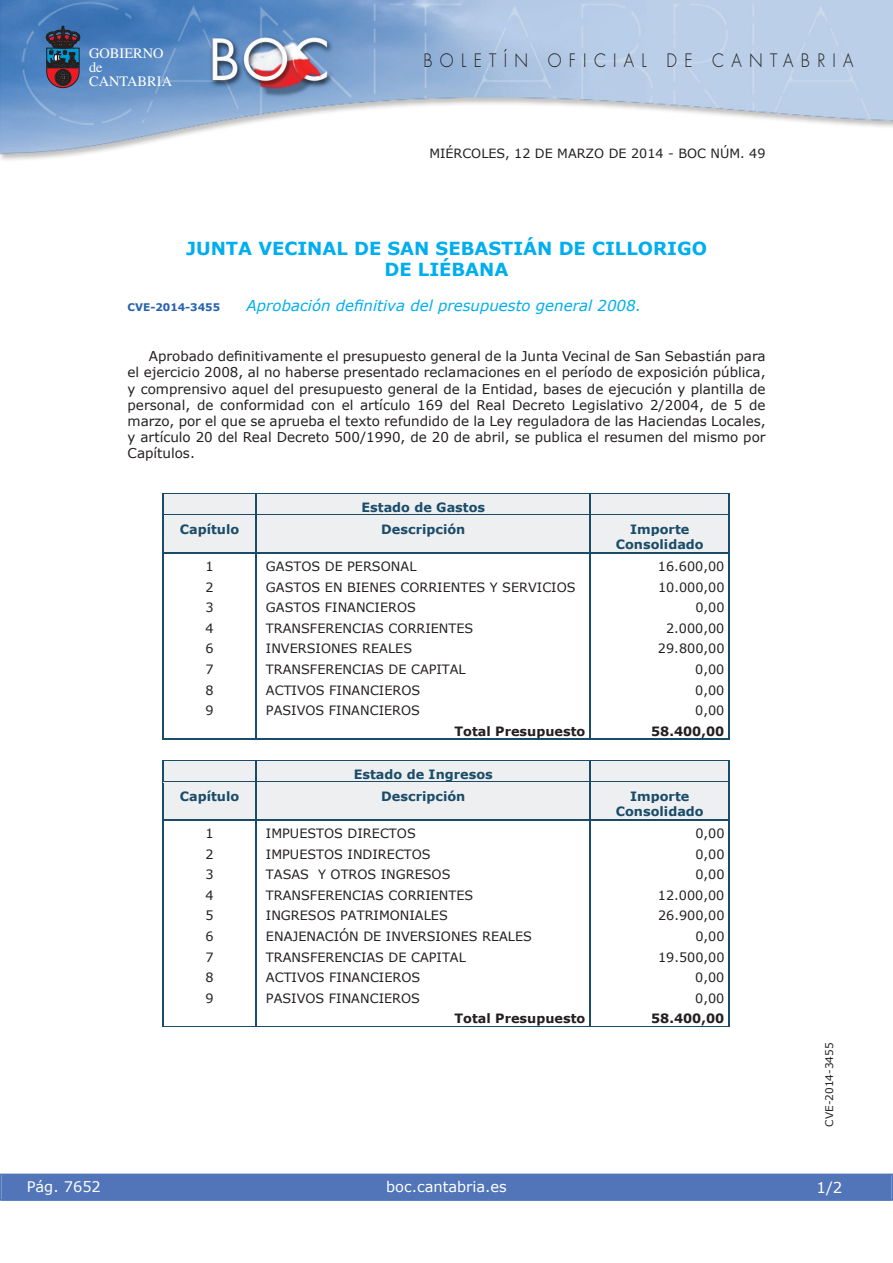
<style>
.page{position:relative;width:893px;height:1263px;background:#fff}
.page>*{position:absolute;margin:0;border:0;box-sizing:border-box;transform-origin:0 0}
.t1{font:700 18px/21px "Verdana";color:#00aeef;text-align:center}
.t2{font:300 18px "Futura";letter-spacing:.45em;color:#231f20;scale:.9 1}
.t3{font:italic 15px "Verdana";color:#00aeef}
.t4{font:15px "Verdana";color:#fff}
.t5{font:14.55px "Verdana";color:#fff}
.t6{font:14.4px/14.1px "Times";color:#fff}
.t7{font:13.5px/16.2px "Verdana";color:#231f20;text-align:justify}
.t8{font:12.9px "Verdana";color:#231f20}
.t9{font:700 12.9px/15.6px "Verdana";color:#1a4c6a;text-align:center}
.t10{font:700 12.9px "Verdana";color:#231f20}
.t11{font:12.75px "Verdana";color:#231f20}
.t12{font:10.5px "Verdana";color:#231f20}
.t13{font:700 10.5px "Verdana";color:#2561ad}
</style>
<div class="page">
<img style="left:0;top:0;width:893px;height:161px">
<svg style="left:46px;top:26px;width:34px;height:62px;background:#464054"></svg>
<div style="left:1px;top:1174px;width:890px;height:27px;background:#5175b8"></div>
<div style="left:0;top:1174px;width:893px;height:27px;border:1px solid #5175b8"></div>
<svg style="left:162px;top:493px;width:568px;height:247px"></svg>
<svg style="left:162px;top:760px;width:568px;height:267px"></svg>
<p class="t6" style="left:89px;top:47px;width:85px">GOBIERNO de<br>CANTABRIA</p>
<h1 class="t2" style="left:423px;top:52px;width:479px">BOLETÍN OFICIAL DE CANTABRIA</h1>
<p class="t11" style="left:429px;top:145px;width:338px">MIÉRCOLES, 12 DE MARZO DE 2014 - BOC NÚM. 49</p>
<h1 class="t1" style="left:186px;top:237px;width:522px">JUNTA VECINAL DE SAN SEBASTIÁN DE CILLORIGO<br>DE LIÉBANA</h1>
<p class="t13" style="left:128px;top:300px;width:94px">CVE-2014-3455</p>
<p class="t3" style="left:247px;top:296px;width:396px">Aprobación definitiva del presupuesto general 2008.</p>
<p class="t7" style="left:128px;top:348px;width:640px;text-indent:21px">Aprobado definitivamente el presupuesto general de la Junta Vecinal de San Sebastián para el ejercicio 2008, al no haberse presentado reclamaciones en el período de exposición pública, y comprensivo aquel del presupuesto general de la Entidad, bases de ejecución y plantilla de personal, de conformidad con el artículo 169 del Real Decreto Legislativo 2/2004, de 5 de marzo, por el que se aprueba el texto refundido de la Ley reguladora de las Haciendas Locales, y artículo 20 del Real Decreto 500/1990, de 20 de abril, se publica el resumen del mismo por Capítulos.</p>
<p class="t9" style="left:361px;top:499px;width:125px">Estado de Gastos</p>
<p class="t9" style="left:180px;top:521px;width:61px">Capítulo</p>
<p class="t9" style="left:381px;top:521px;width:86px">Descripción</p>
<p class="t9" style="left:616px;top:521px;width:89px">Importe<br>Consolidado</p>
<p class="t8" style="left:206px;top:558px;width:10px">1</p>
<p class="t8" style="left:266px;top:558px;width:152px">GASTOS DE PERSONAL</p>
<p class="t8" style="left:658px;top:558px;width:68px">16.600,00</p>
<p class="t8" style="left:206px;top:579px;width:10px">2</p>
<p class="t8" style="left:266px;top:579px;width:311px">GASTOS EN BIENES CORRIENTES Y SERVICIOS</p>
<p class="t8" style="left:658px;top:579px;width:68px">10.000,00</p>
<p class="t8" style="left:206px;top:599px;width:10px">3</p>
<p class="t8" style="left:266px;top:599px;width:151px">GASTOS FINANCIEROS</p>
<p class="t8" style="left:695px;top:599px;width:31px">0,00</p>
<p class="t8" style="left:206px;top:620px;width:10px">4</p>
<p class="t8" style="left:266px;top:620px;width:209px">TRANSFERENCIAS CORRIENTES</p>
<p class="t8" style="left:666px;top:620px;width:60px">2.000,00</p>
<p class="t8" style="left:206px;top:640px;width:10px">6</p>
<p class="t8" style="left:266px;top:640px;width:148px">INVERSIONES REALES</p>
<p class="t8" style="left:658px;top:640px;width:68px">29.800,00</p>
<p class="t8" style="left:206px;top:661px;width:10px">7</p>
<p class="t8" style="left:266px;top:661px;width:201px">TRANSFERENCIAS DE CAPITAL</p>
<p class="t8" style="left:695px;top:661px;width:31px">0,00</p>
<p class="t8" style="left:206px;top:682px;width:10px">8</p>
<p class="t8" style="left:266px;top:682px;width:156px">ACTIVOS FINANCIEROS</p>
<p class="t8" style="left:695px;top:682px;width:31px">0,00</p>
<p class="t8" style="left:206px;top:702px;width:10px">9</p>
<p class="t8" style="left:266px;top:702px;width:156px">PASIVOS FINANCIEROS</p>
<p class="t8" style="left:695px;top:702px;width:31px">0,00</p>
<p class="t10" style="left:454px;top:723px;width:132px">Total Presupuesto</p>
<p class="t10" style="left:651px;top:723px;width:75px">58.400,00</p>
<p class="t9" style="left:354px;top:766px;width:141px">Estado de Ingresos</p>
<p class="t9" style="left:180px;top:788px;width:61px">Capítulo</p>
<p class="t9" style="left:381px;top:788px;width:86px">Descripción</p>
<p class="t9" style="left:616px;top:788px;width:89px">Importe<br>Consolidado</p>
<p class="t8" style="left:206px;top:825px;width:10px">1</p>
<p class="t8" style="left:266px;top:825px;width:151px">IMPUESTOS DIRECTOS</p>
<p class="t8" style="left:695px;top:825px;width:31px">0,00</p>
<p class="t8" style="left:206px;top:846px;width:10px">2</p>
<p class="t8" style="left:266px;top:846px;width:166px">IMPUESTOS INDIRECTOS</p>
<p class="t8" style="left:695px;top:846px;width:31px">0,00</p>
<p class="t8" style="left:206px;top:866px;width:10px">3</p>
<p class="t8" style="left:266px;top:866px;width:186px">TASAS Y OTROS INGRESOS</p>
<p class="t8" style="left:695px;top:866px;width:31px">0,00</p>
<p class="t8" style="left:206px;top:887px;width:10px">4</p>
<p class="t8" style="left:266px;top:887px;width:209px">TRANSFERENCIAS CORRIENTES</p>
<p class="t8" style="left:658px;top:887px;width:68px">12.000,00</p>
<p class="t8" style="left:206px;top:908px;width:10px">5</p>
<p class="t8" style="left:266px;top:908px;width:183px">INGRESOS PATRIMONIALES</p>
<p class="t8" style="left:658px;top:908px;width:68px">26.900,00</p>
<p class="t8" style="left:206px;top:928px;width:10px">6</p>
<p class="t8" style="left:266px;top:928px;width:268px">ENAJENACIÓN DE INVERSIONES REALES</p>
<p class="t8" style="left:695px;top:928px;width:31px">0,00</p>
<p class="t8" style="left:206px;top:949px;width:10px">7</p>
<p class="t8" style="left:266px;top:949px;width:201px">TRANSFERENCIAS DE CAPITAL</p>
<p class="t8" style="left:658px;top:949px;width:68px">19.500,00</p>
<p class="t8" style="left:206px;top:969px;width:10px">8</p>
<p class="t8" style="left:266px;top:969px;width:156px">ACTIVOS FINANCIEROS</p>
<p class="t8" style="left:695px;top:969px;width:31px">0,00</p>
<p class="t8" style="left:206px;top:990px;width:10px">9</p>
<p class="t8" style="left:266px;top:990px;width:156px">PASIVOS FINANCIEROS</p>
<p class="t8" style="left:695px;top:990px;width:31px">0,00</p>
<p class="t10" style="left:454px;top:1011px;width:132px">Total Presupuesto</p>
<p class="t10" style="left:651px;top:1011px;width:75px">58.400,00</p>
<p class="t12" style="left:823px;top:1127px;width:86px;rotate:-90deg">CVE-2014-3455</p>
<p class="t5" style="left:27px;top:1177px;width:76px">Pág. 7652</p>
<p class="t5" style="left:386px;top:1178px;width:122px">boc.cantabria.es</p>
<p class="t4" style="left:816px;top:1178px;width:27px">1/2</p>
</div>
